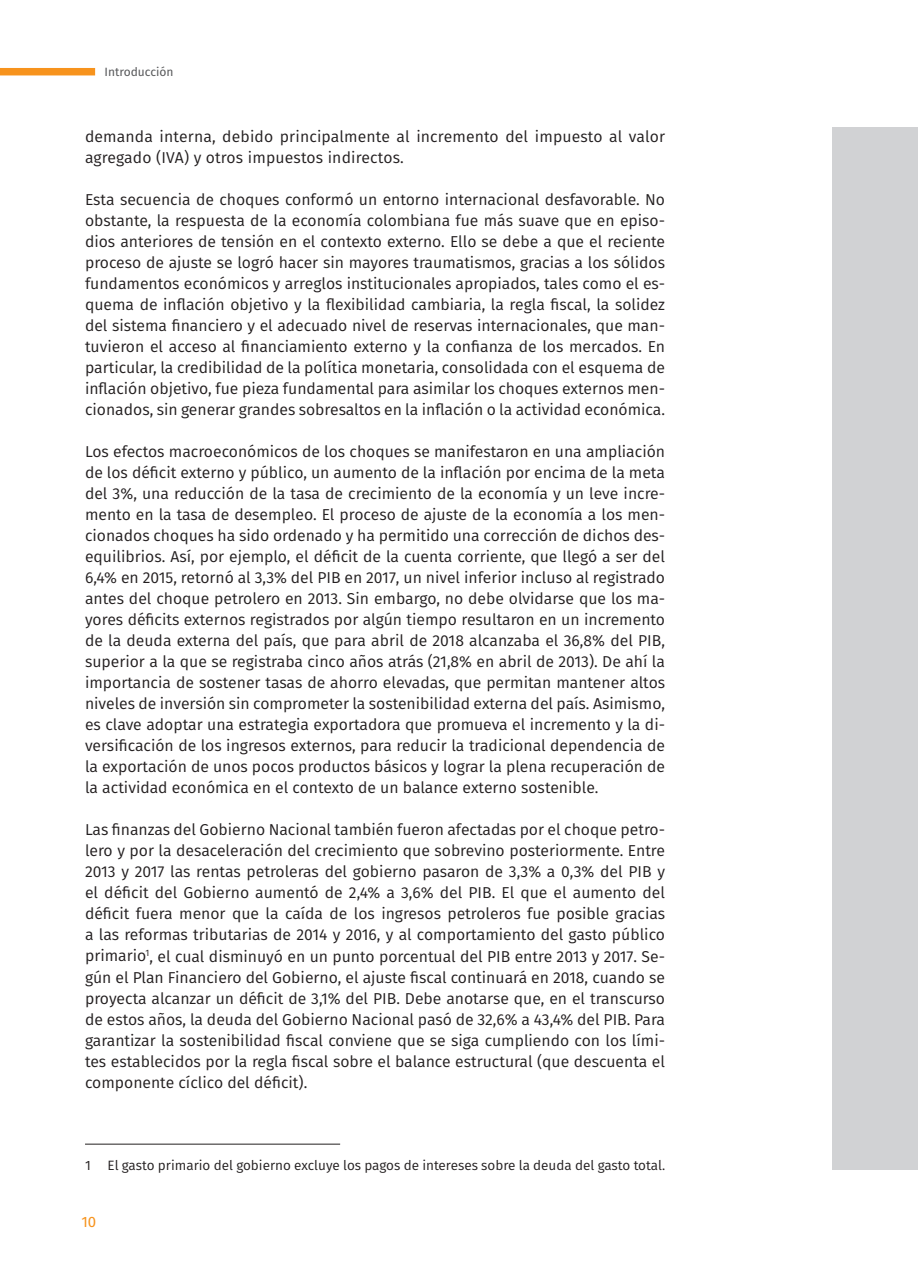
<style>
.page{position:relative;width:918px;height:1276px;background:#fff}
.page>*{position:absolute;margin:0;border:0;box-sizing:border-box;transform-origin:0 0}
.t1{font:15.75px/21px "Fira Sans";color:#231f20;text-align:justify}
.t2{font:15px "Fira Sans";color:#f7931d}
.t3{font:13.5px "Fira Sans";color:#231f20}
.t4{font:12px "Fira Sans";color:#57585a}
</style>
<div class="page">
<div style="left:833px;top:128px;width:85px;height:1041px;background:#d1d2d4"></div>
<hr style="left:85px;top:1143px;width:255px;height:1px;background:#231f20">
<div style="left:0;top:68px;width:95px;height:7px;background:#f7931d"></div>
<p class="t4" style="left:105px;top:63px;width:70px">Introducción</p>
<p class="t1" style="left:85px;top:126px;width:582px">demanda interna, debido principalmente al incremento del impuesto al valor agregado (IVA) y otros impuestos indirectos.</p>
<p class="t1" style="left:85px;top:189px;width:582px">Esta secuencia de choques conformó un entorno internacional desfavorable. No obstante, la respuesta de la economía colombiana fue más suave que en episo&shy;dios anteriores de tensión en el contexto externo. Ello se debe a que el reciente proceso de ajuste se logró hacer sin mayores traumatismos, gracias a los sólidos fundamentos económicos y arreglos institucionales apropiados, tales como el es&shy;quema de inflación objetivo y la flexibilidad cambiaria, la regla fiscal, la solidez del sistema financiero y el adecuado nivel de reservas internacionales, que man&shy;tuvieron el acceso al financiamiento externo y la confianza de los mercados. En particular, la credibilidad de la política monetaria, consolidada con el esquema de inflación objetivo, fue pieza fundamental para asimilar los choques externos men&shy;cionados, sin generar grandes sobresaltos en la inflación o la actividad económica.</p>
<p class="t1" style="left:85px;top:441px;width:582px">Los efectos macroeconómicos de los choques se manifestaron en una ampliación de los déficit externo y público, un aumento de la inflación por encima de la meta del 3%, una reducción de la tasa de crecimiento de la economía y un leve incre&shy;mento en la tasa de desempleo. El proceso de ajuste de la economía a los men&shy;cionados choques ha sido ordenado y ha permitido una corrección de dichos des&shy;equilibrios. Así, por ejemplo, el déficit de la cuenta corriente, que llegó a ser del 6,4% en 2015, retornó al 3,3% del PIB en 2017, un nivel inferior incluso al registrado antes del choque petrolero en 2013. Sin embargo, no debe olvidarse que los ma&shy;yores déficits externos registrados por algún tiempo resultaron en un incremento de la deuda externa del país, que para abril de 2018 alcanzaba el 36,8% del PIB, superior a la que se registraba cinco años atrás (21,8% en abril de 2013). De ahí la importancia de sostener tasas de ahorro elevadas, que permitan mantener altos niveles de inversión sin comprometer la sostenibilidad externa del país. Asimismo, es clave adoptar una estrategia exportadora que promueva el incremento y la di&shy;versificación de los ingresos externos, para reducir la tradicional dependencia de la exportación de unos pocos productos básicos y lograr la plena recuperación de la actividad económica en el contexto de un balance externo sostenible.</p>
<p class="t1" style="left:85px;top:819px;width:582px">Las finanzas del Gobierno Nacional también fueron afectadas por el choque petro&shy;lero y por la desaceleración del crecimiento que sobrevino posteriormente. Entre 2013 y 2017 las rentas petroleras del gobierno pasaron de 3,3% a 0,3% del PIB y el déficit del Gobierno aumentó de 2,4% a 3,6% del PIB. El que el aumento del déficit fuera menor que la caída de los ingresos petroleros fue posible gracias a las reformas tributarias de 2014 y 2016, y al comportamiento del gasto público primario<sup>1</sup>, el cual disminuyó en un punto porcentual del PIB entre 2013 y 2017. Se&shy;gún el Plan Financiero del Gobierno, el ajuste fiscal continuará en 2018, cuando se proyecta alcanzar un déficit de 3,1% del PIB. Debe anotarse que, en el transcurso de estos años, la deuda del Gobierno Nacional pasó de 32,6% a 43,4% del PIB. Para garantizar la sostenibilidad fiscal conviene que se siga cumpliendo con los lími&shy;tes establecidos por la regla fiscal sobre el balance estructural (que descuenta el componente cíclico del déficit).</p>
<p class="t3" style="left:85px;top:1155px;width:582px">1 El gasto primario del gobierno excluye los pagos de intereses sobre la deuda del gasto total.</p>
<p class="t2" style="left:81px;top:1210px;width:16px">10</p>
</div>
